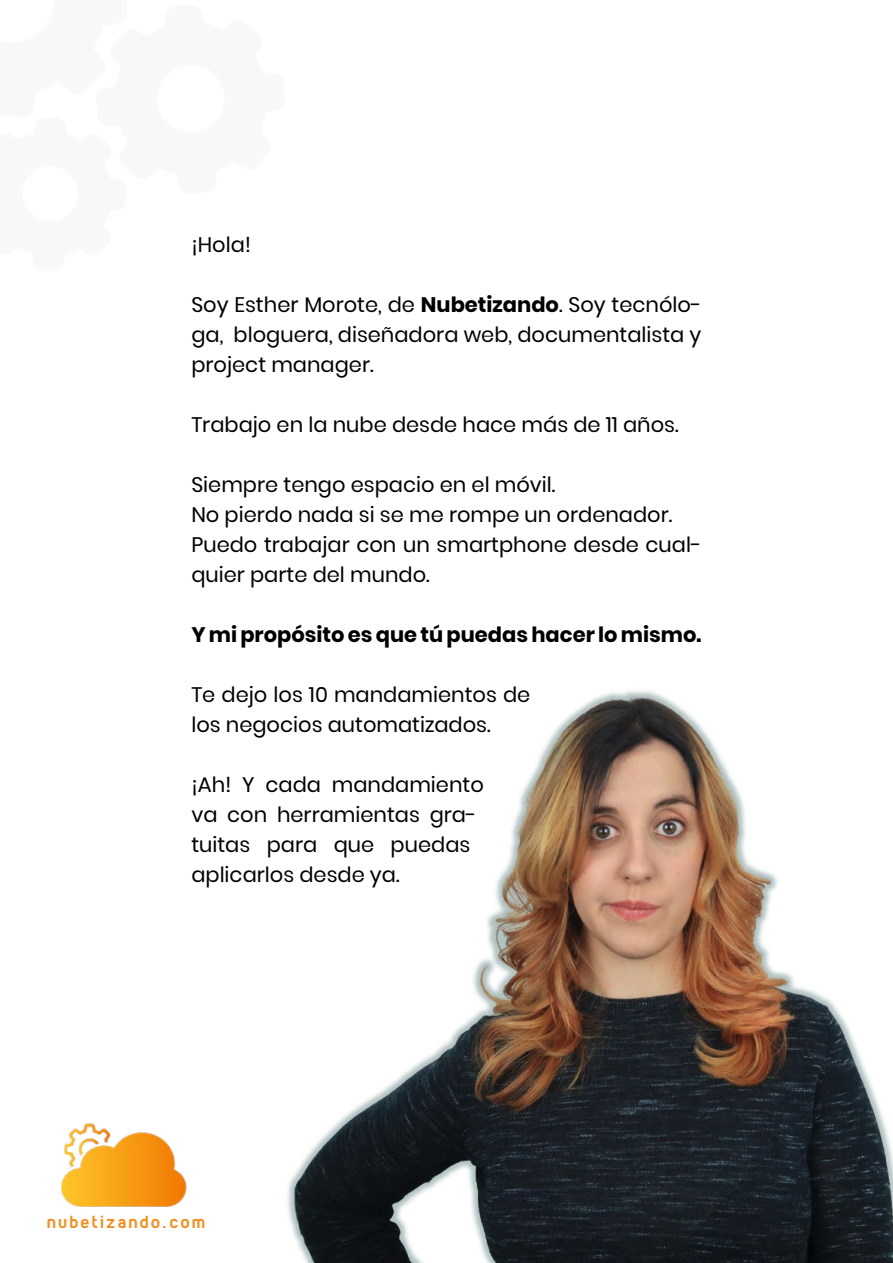
<style>
.page{position:relative;width:893px;height:1263px;background:#fff}
.page>*{position:absolute;margin:0;border:0;box-sizing:border-box;transform-origin:0 0}
.t1{font:21px/30px "Poppins";color:#000}
.t2{font:700 21px "Poppins";color:#000}
.t3{font:18px "Adi Sans";letter-spacing:.115em;color:#f18e1f}
.s1{font-weight:700}
</style>
<div class="page">
<img style="left:61px;top:1123px;width:126px;height:84px">
<img style="left:287px;top:690px;width:606px;height:573px">
<p class="t1" style="left:191px;top:229px;width:61px">¡Hola!</p>
<p class="t1" style="left:191px;top:289px;width:512px;text-align:justify">Soy Esther Morote, de <span class="s1">Nubetizando</span>. Soy tecnólo&shy;ga, bloguera, diseñadora web, documentalista y project manager.</p>
<p class="t1" style="left:191px;top:409px;width:489px">Trabajo en la nube desde hace más de 11 años.</p>
<p class="t1" style="left:191px;top:469px;width:512px">Siempre tengo espacio en el móvil.<br>No pierdo nada si se me rompe un ordenador.<br>Puedo trabajar con un smartphone desde cual&shy;quier parte del mundo.</p>
<p class="t2" style="left:191px;top:622px;width:512px">Y mi propósito es que tú puedas hacer lo mismo.</p>
<p class="t1" style="left:191px;top:679px;width:340px">Te dejo los 10 mandamientos de los negocios automatizados.</p>
<p class="t1" style="left:191px;top:769px;width:294px">¡Ah! Y cada mandamiento va con herramientas gra&shy;tuitas para que puedas aplicarlos desde ya.</p>
<p class="t3" style="left:47px;top:1212px;width:160px">nubetizando.com</p>
</div>
